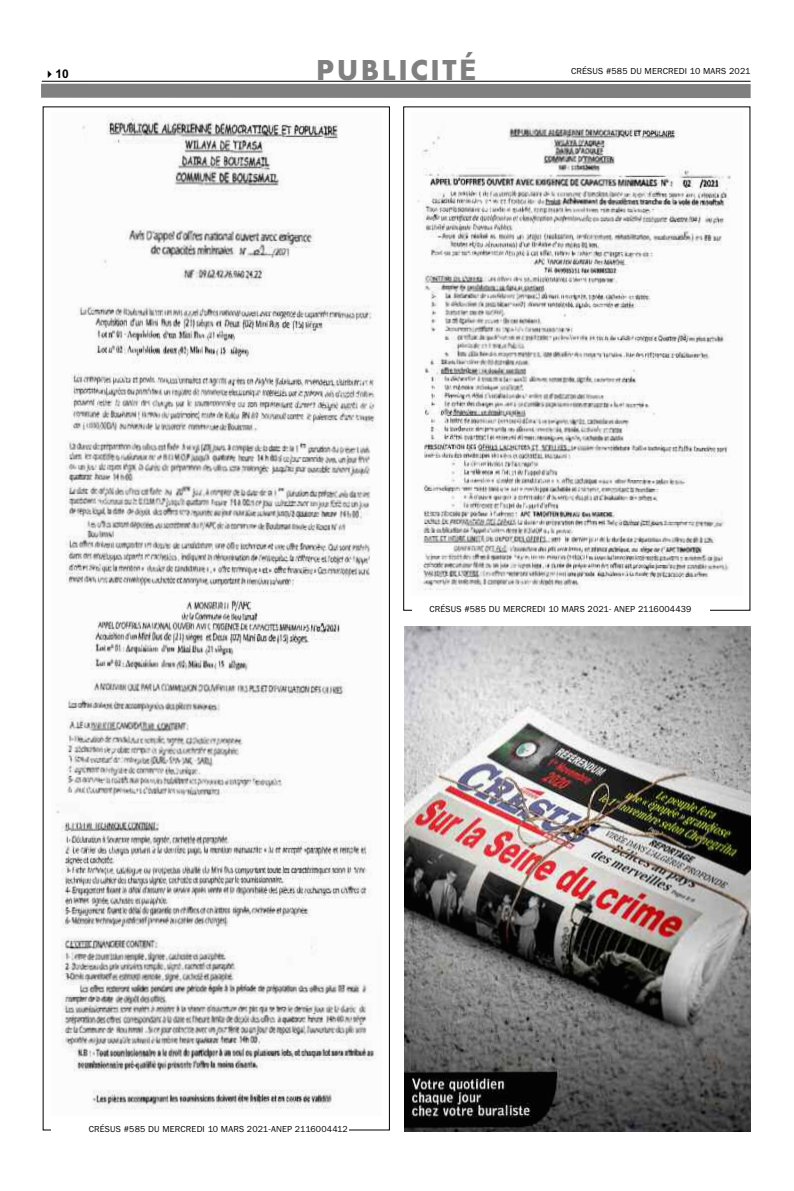
<style>
.page{position:relative;width:794px;height:1191px;background:#fff}
.page>*{position:absolute;margin:0;border:0;box-sizing:border-box;transform-origin:0 0}
.t1{font:700 30px "Aharoni";letter-spacing:.085em;color:#808080}
.t2{font:700 12px "Arial";color:#000}
.t3{font:9px "Franklin Gothic";letter-spacing:.02em;color:#000}
.s1{font-family:"Tahoma";font-size:28px}
</style>
<div class="page">
<svg style="left:41px;top:80px;width:710px;height:18px"></svg>
<img style="left:417px;top:122px;width:314px;height:468px">
<img style="left:56px;top:115px;width:320px;height:995px">
<img style="left:404px;top:626px;width:346px;height:505px">
<h2 class="t2" style="left:44px;top:67px;width:27px">✔10</h2>
<h1 class="t1" style="left:316px;top:52px;width:162px">PUBLICIT<span class="s1">É</span></h1>
<p class="t3" style="left:571px;top:65px;width:181px">CRÉSUS #585 DU MERCREDI 10 MARS 2021</p>
<p class="t3" style="left:429px;top:604px;width:263px">CRÉSUS #585 DU MERCREDI 10 MARS 2021- ANEP 2116004439</p>
<p class="t3" style="left:89px;top:1123px;width:260px">CRÉSUS #585 DU MERCREDI 10 MARS 2021-ANEP 2116004412</p>
</div>
